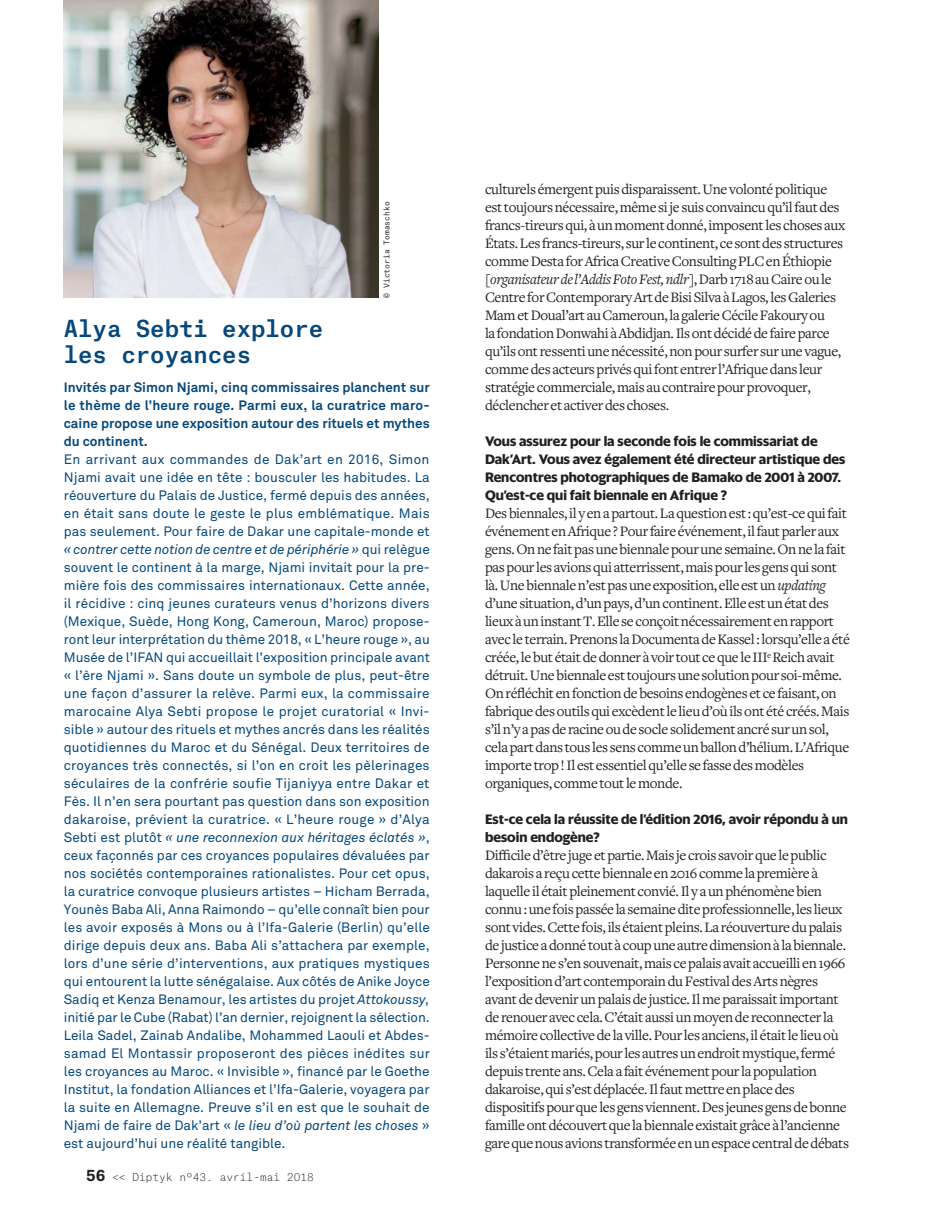
<style>
.page{position:relative;width:936px;height:1212px;background:#fff}
.page>*{position:absolute;margin:0;border:0;box-sizing:border-box;transform-origin:0 0}
.t1{font:500 22.5px/25.5px "Atlas Typewriter";color:#06487b}
.t2{font:15px/18px "Freight Text";letter-spacing:-.025em;color:#231f20}
.t3{font:13.5px/18px "Akkurat";color:#06487b;text-align:justify}
.t4{font:700 13.5px/18px "Sanomat Sans";color:#231f20}
.t5{font:700 13.5px/18px "Akkurat";color:#06487b;text-align:justify}
.t6{font:100 10.5px "Atlas Typewriter";color:#231f20}
.t7{font:7.5px "Atlas Typewriter";color:#231f20}
.s1{font-style:italic}
.s2{font-weight:700;font-size:15px}
</style>
<div class="page">
<img style="left:64px;top:0;width:314px;height:298px">
<h1 class="t1" style="left:64px;top:318px;width:261px">Alya Sebti explore les croyances</h1>
<p class="t7" style="left:383px;top:298px;width:97px;rotate:-90deg">© Victoria Tomaschko</p>
<p class="t5" style="left:64px;top:380px;width:367px">Invités par Simon Njami, cinq commissaires planchent sur le thème de l’heure rouge. Parmi eux, la curatrice maro&shy;caine propose une exposition autour des rituels et mythes du continent.</p>
<p class="t3" style="left:64px;top:452px;width:367px">En arrivant aux commandes de Dak’art en 2016, Simon Njami avait une idée en tête : bousculer les habitudes. La réouverture du Palais de Justice, fermé depuis des années, en était sans doute le geste le plus emblématique. Mais pas seulement. Pour faire de Dakar une capitale-monde et <span class="s1">« contrer cette notion de centre et de périphérie »</span> qui relègue souvent le continent à la marge, Njami invitait pour la pre&shy;mière fois des commissaires internationaux. Cette année, il récidive : cinq jeunes curateurs venus d’horizons divers (Mexique, Suède, Hong Kong, Cameroun, Maroc) propose&shy;ront leur interprétation du thème 2018, « L’heure rouge », au Musée de l’IFAN qui accueillait l’exposition principale avant « l’ère Njami ». Sans doute un symbole de plus, peut-être une façon d’assurer la relève. Parmi eux, la commissaire marocaine Alya Sebti propose le projet curatorial « Invi&shy;sible » autour des rituels et mythes ancrés dans les réalités quotidiennes du Maroc et du Sénégal. Deux territoires de croyances très connectés, si l’on en croit les pèlerinages séculaires de la confrérie soufie Tijaniyya entre Dakar et Fès. Il n’en sera pourtant pas question dans son exposition dakaroise, prévient la curatrice. « L’heure rouge » d’Alya Sebti est plutôt <span class="s1">« une reconnexion aux héritages éclatés »</span>, ceux façonnés par ces croyances populaires dévaluées par nos sociétés contemporaines rationalistes. Pour cet opus, la curatrice convoque plusieurs artistes – Hicham Berrada, Younès Baba Ali, Anna Raimondo – qu’elle connaît bien pour les avoir exposés à Mons ou à l’Ifa-Galerie (Berlin) qu’elle dirige depuis deux ans. Baba Ali s’attachera par exemple, lors d’une série d’interventions, aux pratiques mystiques qui entourent la lutte sénégalaise. Aux côtés de Anike Joyce Sadiq et Kenza Benamour, les artistes du projet <span class="s1">Attokoussy, </span>initié par le Cube (Rabat) l’an dernier, rejoignent la sélection.<br>Leila Sadel, Zainab Andalibe, Mohammed Laouli et Abdes&shy;samad El Montassir proposeront des pièces inédites sur les croyances au Maroc. « Invisible », financé par le Goethe Institut, la fondation Alliances et l’Ifa-Galerie, voyagera par la suite en Allemagne. Preuve s’il en est que le souhait de Njami de faire de Dak’art « <span class="s1">le lieu d’où partent les choses</span> » est aujourd’hui une réalité tangible.</p>
<p class="t6" style="left:86px;top:1168px;width:229px"><span class="s2">56</span> &lt;&lt; Diptyk n°43. avril-mai 2018</p>
<p class="t2" style="left:485px;top:181px;width:361px">culturels émergent puis disparaissent. Une volonté politique est toujours nécessaire, même si je suis convaincu qu’il faut des francs-tireurs qui, à un moment donné, imposent les choses aux États. Les francs-tireurs, sur le continent, ce sont des structures comme Desta for Africa Creative Consulting PLC en Éthiopie <span class="s1">[organisateur de l’Addis Foto Fest, ndlr]</span>, Darb 1718 au Caire ou le Centre for Contemporary Art de Bisi Silva à Lagos, les Galeries Mam et Doual’art au Cameroun, la galerie Cécile Fakoury ou<br>la fondation Donwahi à Abdidjan. Ils ont décidé de faire parce qu’ils ont ressenti une nécessité, non pour surfer sur une vague, comme des acteurs privés qui font entrer l’Afrique dans leur stratégie commerciale, mais au contraire pour provoquer, déclencher et activer des choses.</p>
<p class="t4" style="left:485px;top:433px;width:362px">Vous assurez pour la seconde fois le commissariat de Dak’Art. Vous avez également été directeur artistique des Rencontres photographiques de Bamako de 2001 à 2007.<br>Qu’est-ce qui fait biennale en Afrique ?</p>
<p class="t2" style="left:485px;top:505px;width:366px">Des biennales, il y en a partout. La question est : qu’est-ce qui fait événement en Afrique ? Pour faire événement, il faut parler aux gens. On ne fait pas une biennale pour une semaine. On ne la fait pas pour les avions qui atterrissent, mais pour les gens qui sont là. Une biennale n’est pas une exposition, elle est un <span class="s1">updating </span>d’une situation, d’un pays, d’un continent. Elle est un état des lieux à un instant T. Elle se conçoit nécessairement en rapport avec le terrain. Prenons la Documenta de Kassel : lorsqu’elle a été créée, le but était de donner à voir tout ce que le III<sup>e</sup> Reich avait détruit. Une biennale est toujours une solution pour soi-même.<br>On réfléchit en fonction de besoins endogènes et ce faisant, on fabrique des outils qui excèdent le lieu d’où ils ont été créés.Mais s’il n’y a pas de racine ou de socle solidement ancré sur un sol, cela part dans tous les sens comme un ballon d’hélium. L’Afrique importe trop ! Il est essentiel qu’elle se fasse des modèles organiques, comme tout le monde.</p>
<p class="t4" style="left:485px;top:811px;width:364px">Est-ce cela la réussite de l’édition 2016, avoir répondu à un besoin endogène?</p>
<p class="t2" style="left:485px;top:847px;width:365px">Difficile d’être juge et partie. Mais je crois savoir que le public dakarois a reçu cette biennale en 2016 comme la première à laquelle il était pleinement convié. Il y a un phénomène bien connu : une fois passée la semaine dite professionnelle, les lieux sont vides. Cette fois, ils étaient pleins. La réouverture du palais de justice a donné tout à coup une autre dimension à la biennale.<br>Personne ne s’en souvenait, mais ce palais avait accueilli en 1966 l’exposition d’art contemporain du Festival des Arts nègres avant de devenir un palais de justice. Il me paraissait important de renouer avec cela. C’était aussi un moyen de reconnecter la mémoire collective de la ville. Pour les anciens, il était le lieu où ils s’étaient mariés, pour les autres un endroit mystique, fermé depuis trente ans. Cela a fait événement pour la population dakaroise, qui s’est déplacée. Il faut mettre en place des dispositifs pour que les gens viennent. Des jeunes gens de bonne famille ont découvert que la biennale existait grâce à l’ancienne gare que nous avions transformée en un espace central de débats</p>
</div>
